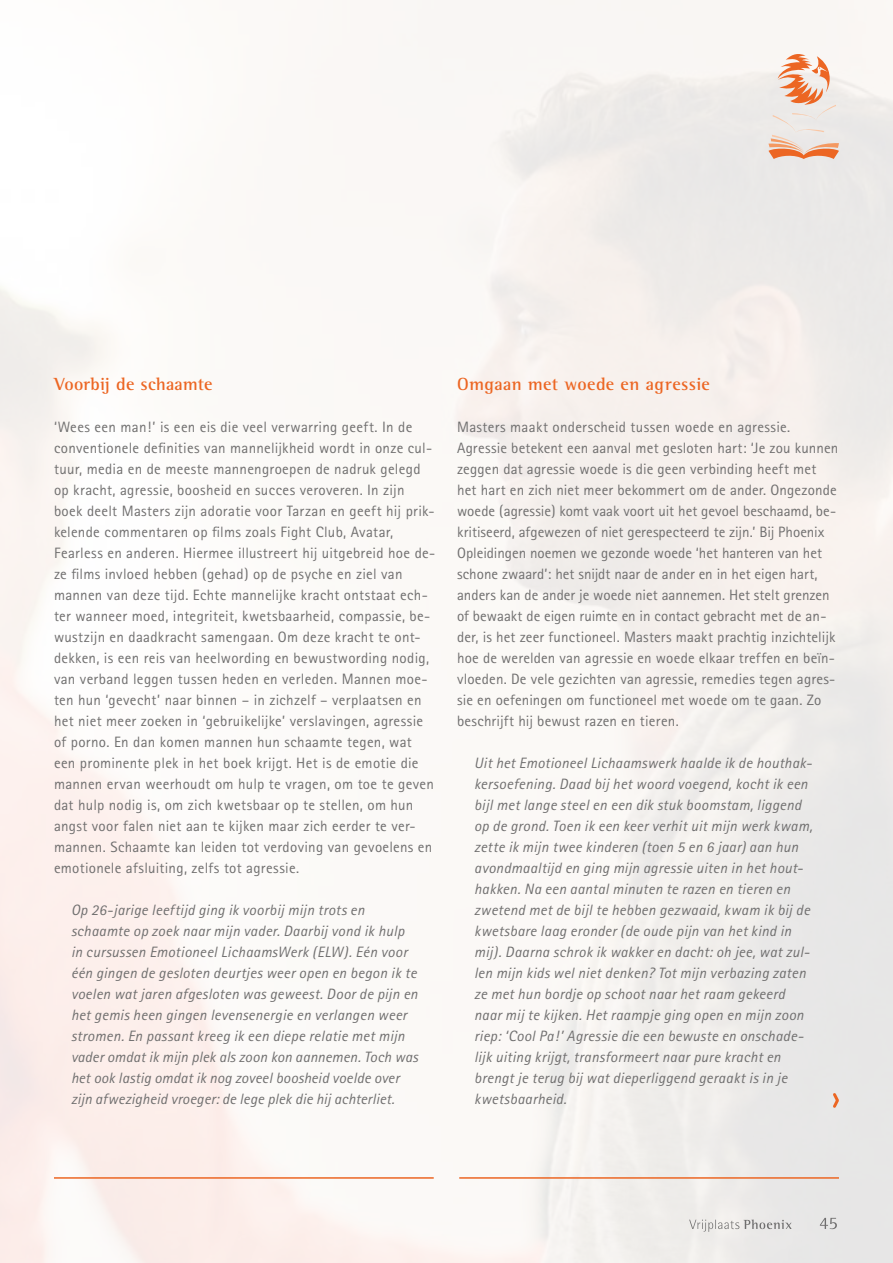
<style>
.page{position:relative;width:893px;height:1263px;background:#fff}
.page>*{position:absolute;margin:0;border:0;box-sizing:border-box;transform-origin:0 0}
.t1{font:700 18px "Rotis Semi Serif";letter-spacing:.015em;color:#ec6623}
.t2{font:15px/21px "Rotis Sans Serif";letter-spacing:.015em;color:#706f6f}
.t3{font:italic 15px/21px "Rotis Sans Serif";letter-spacing:.015em;color:#706f6f}
</style>
<div class="page">
<svg style="left:689px;top:1218px;width:148px;height:14px;background:#dad9d7"></svg>
<hr style="left:54px;top:1177px;width:380px;height:2px;background:#ec6623">
<hr style="left:459px;top:1177px;width:380px;height:2px;background:#ec6623">
<svg style="left:830px;top:1090px;width:11px;height:20px"></svg>
<svg style="left:768px;top:53px;width:71px;height:106px;background:#eecfbe"></svg>
<p class="t1" style="left:54px;top:373px;width:160px">Voorbij de schaamte</p>
<p class="t2" style="left:54px;top:416px;width:383px">‘Wees een man!’ is een eis die veel verwarring geeft. In de conventionele definities van mannelijkheid wordt in onze cul&shy;tuur, media en de meeste mannengroepen de nadruk gelegd op kracht, agressie, boosheid en succes veroveren. In zijn boek deelt Masters zijn adoratie voor Tarzan en geeft hij prik&shy;kelende commentaren op films zoals Fight Club, Avatar, Fearless en anderen. Hiermee illustreert hij uitgebreid hoe de&shy;ze films invloed hebben (gehad) op de psyche en ziel van mannen van deze tijd. Echte mannelijke kracht ontstaat ech&shy;ter wanneer moed, integriteit, kwetsbaarheid, compassie, be&shy;wustzijn en daadkracht samengaan. Om deze kracht te ont&shy;dekken, is een reis van heelwording en bewustwording nodig, van verband leggen tussen heden en verleden. Mannen moe&shy;ten hun ‘gevecht’ naar binnen – in zichzelf – verplaatsen en het niet meer zoeken in ‘gebruikelijke’ verslavingen, agressie of porno. En dan komen mannen hun schaamte tegen, wat een prominente plek in het boek krijgt. Het is de emotie die mannen ervan weerhoudt om hulp te vragen, om toe te geven dat hulp nodig is, om zich kwetsbaar op te stellen, om hun angst voor falen niet aan te kijken maar zich eerder te ver&shy;mannen. Schaamte kan leiden tot verdoving van gevoelens en emotionele afsluiting, zelfs tot agressie.</p>
<p class="t3" style="left:71px;top:900px;width:348px">Op 26-jarige leeftijd ging ik voorbij mijn trots en schaamte op zoek naar mijn vader. Daarbij vond ik hulp in cursussen Emotioneel LichaamsWerk (ELW). Eén voor één gingen de gesloten deurtjes weer open en begon ik te voelen wat jaren afgesloten was geweest. Door de pijn en het gemis heen gingen levensenergie en verlangen weer stromen. En passant kreeg ik een diepe relatie met mijn vader omdat ik mijn plek als zoon kon aannemen. Toch was het ook lastig omdat ik nog zoveel boosheid voelde over zijn afwezigheid vroeger: de lege plek die hij achterliet.</p>
<p class="t1" style="left:457px;top:373px;width:254px">Omgaan met woede en agressie</p>
<p class="t2" style="left:457px;top:416px;width:383px">Masters maakt onderscheid tussen woede en agressie.<br>Agressie betekent een aanval met gesloten hart: ‘Je zou kunnen zeggen dat agressie woede is die geen verbinding heeft met het hart en zich niet meer bekommert om de ander. Ongezonde woede (agressie) komt vaak voort uit het gevoel beschaamd, be&shy;kritiseerd, afgewezen of niet gerespecteerd te zijn.’ Bij Phoenix Opleidingen noemen we gezonde woede ‘het hanteren van het schone zwaard’: het snijdt naar de ander en in het eigen hart, anders kan de ander je woede niet aannemen. Het stelt grenzen of bewaakt de eigen ruimte en in contact gebracht met de an&shy;der, is het zeer functioneel. Masters maakt prachtig inzichtelijk hoe de werelden van agressie en woede elkaar treffen en beïn&shy;vloeden. De vele gezichten van agressie, remedies tegen agres&shy;sie en oefeningen om functioneel met woede om te gaan. Zo beschrijft hij bewust razen en tieren.</p>
<p class="t3" style="left:474px;top:753px;width:340px">Uit het Emotioneel Lichaamswerk haalde ik de houthak&shy;kersoefening. Daad bij het woord voegend, kocht ik een bijl met lange steel en een dik stuk boomstam, liggend op de grond. Toen ik een keer verhit uit mijn werk kwam, zette ik mijn twee kinderen (toen 5 en 6 jaar) aan hun avondmaaltijd en ging mijn agressie uiten in het hout&shy;hakken. Na een aantal minuten te razen en tieren en zwetend met de bijl te hebben gezwaaid, kwam ik bij de kwetsbare laag eronder (de oude pijn van het kind in mij). Daarna schrok ik wakker en dacht: oh jee, wat zul&shy;len mijn kids wel niet denken? Tot mijn verbazing zaten ze met hun bordje op schoot naar het raam gekeerd naar mij te kijken. Het raampje ging open en mijn zoon riep: ‘Cool Pa!’ Agressie die een bewuste en onschade&shy;lijk uiting krijgt, transformeert naar pure kracht en brengt je terug bij wat dieperliggend geraakt is in je kwetsbaarheid.</p>
</div>
